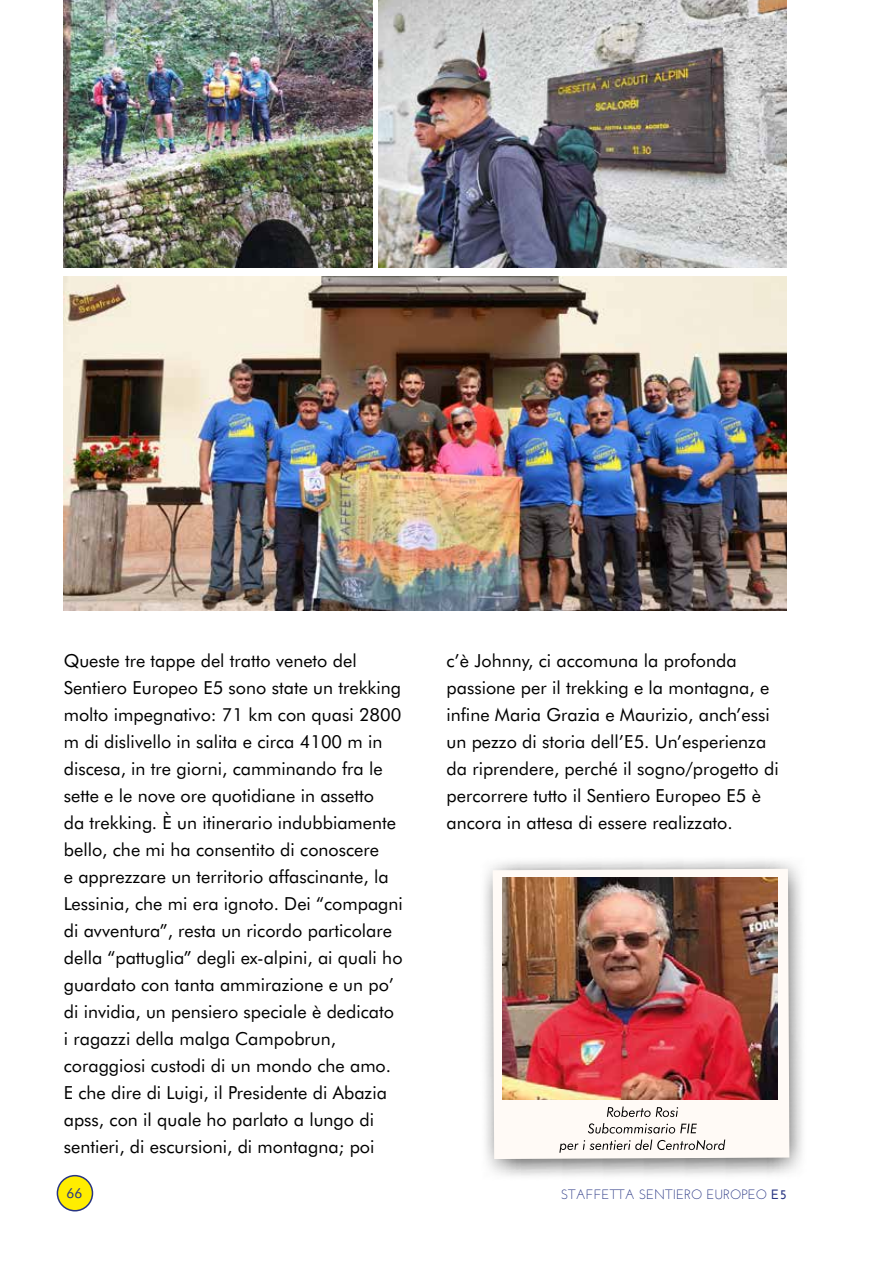
<style>
.page{position:relative;width:893px;height:1263px;background:#fff}
.page>*{position:absolute;margin:0;border:0;box-sizing:border-box;transform-origin:0 0}
.t1{font:18px/27px "Futura BT";color:#000}
.t2{font:13.5px "Josefin Sans";color:#283583}
.t3{font:13.5px "Futura BT";color:#283583}
.s1{font-weight:700}
</style>
<div class="page">
<div style="left:57px;top:1176px;width:35px;height:35px;background:#ffed00;border-radius:50%"></div>
<div style="left:57px;top:1175px;width:36px;height:36px;border:2px solid #283583;border-radius:50%"></div>
<img style="left:484px;top:860px;width:318px;height:316px">
<div style="left:493px;top:869px;width:296px;height:290px;background:#fffaf6"></div>
<img style="left:502px;top:877px;width:275px;height:223px">
<svg style="left:559px;top:1139px;width:166px;height:14px"></svg>
<svg style="left:588px;top:1123px;width:109px;height:10px"></svg>
<svg style="left:607px;top:1106px;width:71px;height:11px"></svg>
<img style="left:378px;top:0;width:409px;height:268px">
<img style="left:64px;top:0;width:308px;height:268px">
<img style="left:64px;top:276px;width:723px;height:334px">
<p class="t1" style="left:64px;top:646px;width:341px">Queste tre tappe del tratto veneto del Sentiero Europeo E5 sono state un trekking molto impegnativo: 71 km con quasi 2800 m di dislivello in salita e circa 4100 m in discesa, in tre giorni, camminando fra le sette e le nove ore quotidiane in assetto<br>da trekking. È un itinerario indubbiamente bello, che mi ha consentito di conoscere<br>e apprezzare un territorio affascinante, la Lessinia, che mi era ignoto. Dei “compagni di avventura”, resta un ricordo particolare della “pattuglia” degli ex-alpini, ai quali ho guardato con tanta ammirazione e un po’ di invidia, un pensiero speciale è dedicato i ragazzi della malga Campobrun, coraggiosi custodi di un mondo che amo.<br>E che dire di Luigi, il Presidente di Abazia apss, con il quale ho parlato a lungo di sentieri, di escursioni, di montagna; poi</p>
<p class="t1" style="left:446px;top:646px;width:334px">c’è Johnny, ci accomuna la profonda passione per il trekking e la montagna, e infine Maria Grazia e Maurizio, anch’essi un pezzo di storia dell’E5. Un’esperienza da riprendere, perché il sogno/progetto di percorrere tutto il Sentiero Europeo E5 è ancora in attesa di essere realizzato.</p>
<p class="t3" style="left:66px;top:1185px;width:17px">66</p>
<p class="t2" style="left:561px;top:1186px;width:227px">STAFFETTA SENTIERO EUROPEO <span class="s1">E5</span></p>
</div>
